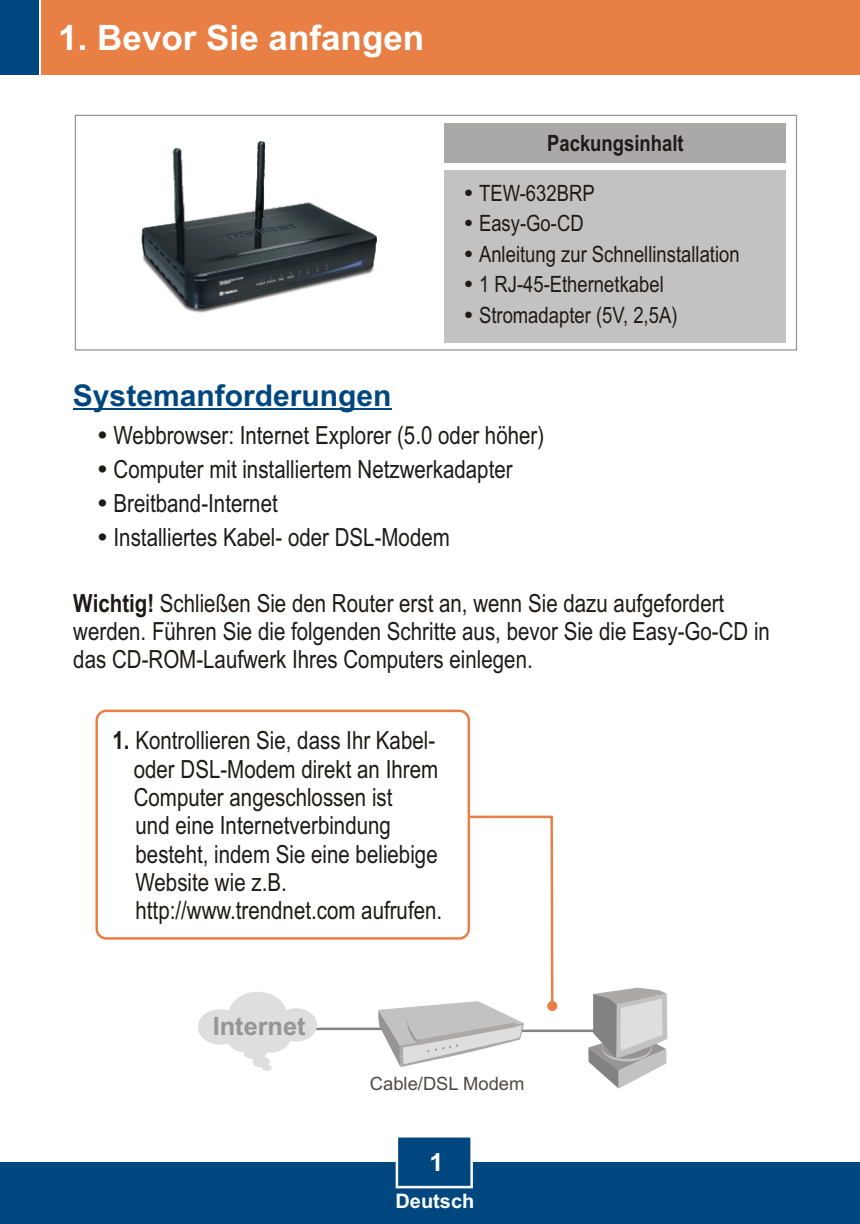
<style>
.page{position:relative;width:860px;height:1224px;background:#fff}
.page>*{position:absolute;margin:0;border:0;box-sizing:border-box;transform-origin:0 0}
.t1{font:700 35px "Arial";color:#fff}
.t2{font:700 30px "Arial";color:#004780}
.t3{font:700 25.25px "Arial";color:#969494}
.t4{font:25px/28.2px "Arial Narrow";color:#1f1a17}
.t5{font:700 25px "Arial";color:#fff}
.t6{font:22.5px/30.5px "Arial Narrow";color:#1f1a17}
.t7{font:700 22.5px "Arial Narrow";color:#1f1a17}
.t8{font:700 20px "Arial";color:#fff}
.t9{font:18.25px "Arial";color:#4d4a47}
.s1{font-weight:700}
</style>
<div class="page">
<div style="left:0;top:1162px;width:859px;height:62px;background:#004780"></div>
<div style="left:41px;top:0;width:818px;height:75px;background:#e88045"></div>
<div style="left:0;top:0;width:38px;height:75px;background:#004780"></div>
<svg style="left:395px;top:1137px;width:78px;height:52px"></svg>
<hr style="left:73px;top:409px;width:318px;height:1px;background:#004780">
<svg style="left:74px;top:114px;width:723px;height:237px"></svg>
<div style="left:444px;top:170px;width:342px;height:173px;background:#c2c2c2"></div>
<div style="left:444px;top:123px;width:342px;height:40px;background:#aba8a8"></div>
<div style="left:95px;top:710px;width:375px;height:230px;background:#fff;border:3px solid #e88045;border-radius:9px"></div>
<hr style="left:490px;top:1030px;width:129px;height:2px;background:#828282">
<hr style="left:280px;top:1028px;width:129px;height:2px;background:#828282">
<svg style="left:378px;top:816px;width:179px;height:251px"></svg>
<div style="left:198px;top:1009px;width:45px;height:36px;background:#dedede;border-radius:50%"></div>
<div style="left:225px;top:1019px;width:43px;height:34px;background:#dedede;border-radius:50%"></div>
<div style="left:228px;top:992px;width:59px;height:45px;background:#dedede;border-radius:50%"></div>
<div style="left:249px;top:1019px;width:42px;height:34px;background:#dedede;border-radius:50%"></div>
<div style="left:274px;top:1008px;width:43px;height:34px;background:#dedede;border-radius:50%"></div>
<div style="left:244px;top:1048px;width:22px;height:11px;background:#dedede;border-radius:50%"></div>
<div style="left:252px;top:1056px;width:18px;height:11px;background:#dedede;border-radius:50%"></div>
<div style="left:262px;top:1065px;width:10px;height:6px;background:#dedede;border-radius:50%"></div>
<svg style="left:588px;top:988px;width:79px;height:101px"></svg>
<img style="left:142px;top:141px;width:235px;height:172px">
<h1 class="t1" style="left:58px;top:25px;width:367px">1. Bevor Sie anfangen</h1>
<p class="t2" style="left:73px;top:384px;width:320px">Systemanforderungen</p>
<p class="t7" style="left:547px;top:135px;width:138px">Packungsinhalt</p>
<p class="t6" style="left:479px;top:180px;width:117px">TEW-632BRP<br>Easy-Go-CD</p>
<p class="t6" style="left:479px;top:241px;width:262px">Anleitung zur Schnellinstallation</p>
<p class="t6" style="left:479px;top:271px;width:200px">1 RJ-45-Ethernetkabel<br>Stromadapter (5V, 2,5A)</p>
<p class="t4" style="left:114px;top:421px;width:432px;line-height:34px">Webbrowser: Internet Explorer (5.0 oder höher)<br>Computer mit installiertem Netzwerkadapter Breitband-Internet<br>Installiertes Kabel- oder DSL-Modem</p>
<p class="t4" style="left:73px;top:591px;width:698px"><span class="s1">Wichtig!</span> Schließen Sie den Router erst an, wenn Sie dazu aufgefordert werden. Führen Sie die folgenden Schritte aus, bevor Sie die Easy-Go-CD in das CD-ROM-Laufwerk Ihres Computers einlegen.</p>
<p class="t4" style="left:134px;top:729px;width:310px;text-indent:-21px"><span class="s1">1.</span> Kontrollieren Sie, dass Ihr Kabel&shy;oder DSL-Modem direkt an Ihrem<br>Computer angeschlossen ist<br>und eine Internetverbindung besteht, indem Sie eine beliebige<br>Website wie z.B. http://www.trendnet.com aufrufen.</p>
<p class="t3" style="left:213px;top:1017px;width:94px">Internet</p>
<p class="t9" style="left:370px;top:1077px;width:156px">Cable/DSL Modem</p>
<p class="t5" style="left:429px;top:1152px;width:15px">1</p>
<p class="t8" style="left:395px;top:1194px;width:80px">Deutsch</p>
</div>
